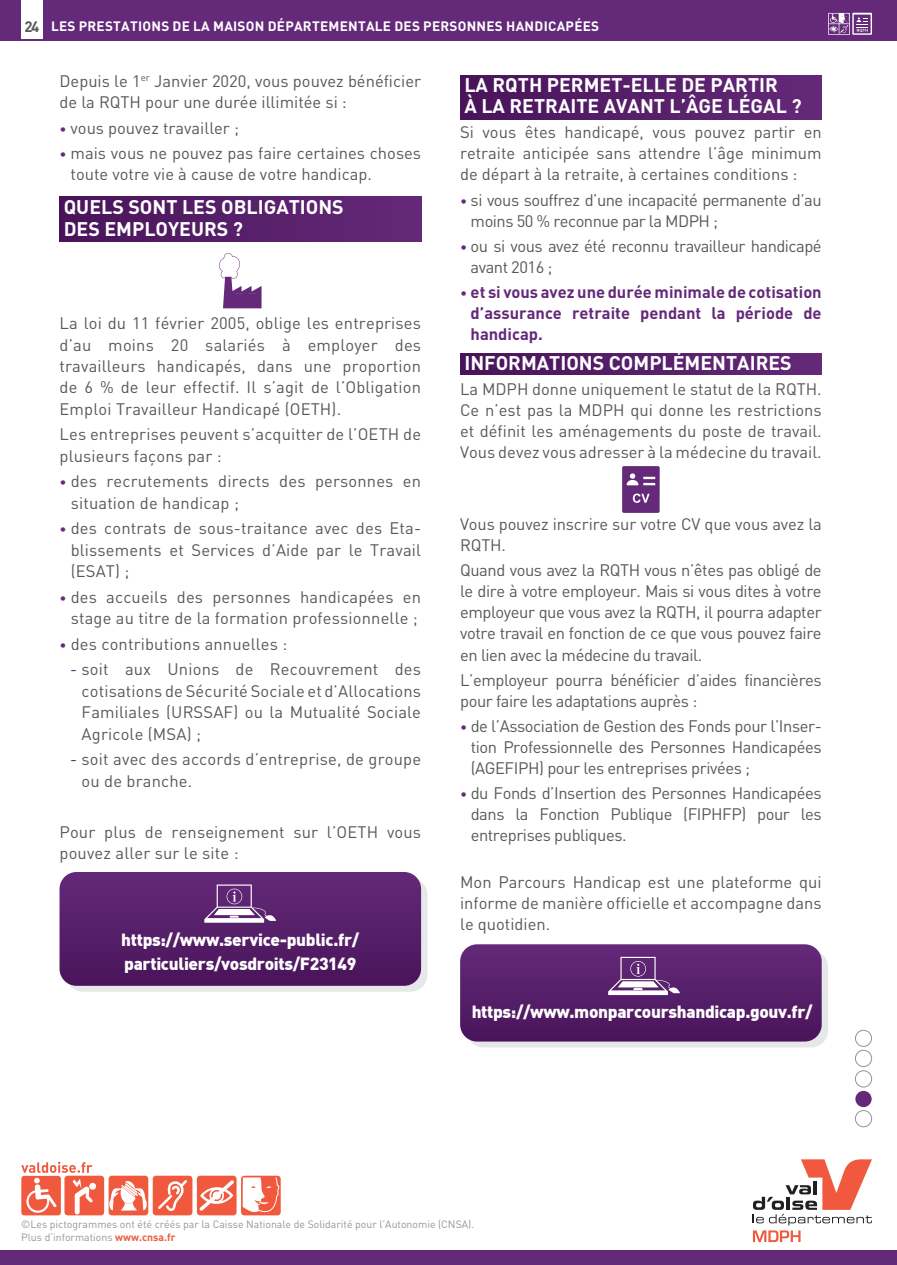
<style>
.page{position:relative;width:897px;height:1265px;background:#fff}
.page>*{position:absolute;margin:0;border:0;box-sizing:border-box;transform-origin:0 0}
.t1{font:700 19.5px/21.1px "DIN";color:#fff}
.t2{font:900 17.25px/24.3px "DIN";letter-spacing:-.02em;color:#fff}
.t3{font:16.5px/21px "DIN";color:#57585a;text-align:justify}
.t4{font:16.5px/21px "DIN";letter-spacing:-.03em;color:#57585a}
.t5{font:700 16.5px/21px "DIN";color:#642979;text-align:justify}
.t6{font:16.5px/21px "DIN";letter-spacing:-.025em;color:#57585a}
.t7{font:700 15px "DIN";color:#57585a}
.t8{font:700 13.5px "DIN";letter-spacing:.02em;color:#fff}
.t9{font:10.5px/12.6px "DIN";color:#939598}
.s1{font-size:13.5px;color:#642979}
.s2{color:#642979}
.s3{font-weight:400;font-size:13.5px}
.s4{font-weight:700;color:#f0593e}
</style>
<div class="page">
<div style="left:460px;top:75px;width:361px;height:45px;background:linear-gradient(to right,#49145a,#642979)"></div>
<div style="left:460px;top:353px;width:361px;height:21px;background:linear-gradient(to right,#49145a,#642979)"></div>
<div style="left:59px;top:197px;width:362px;height:44px;background:linear-gradient(to right,#49145a,#642979)"></div>
<div style="left:0;top:0;width:897px;height:41px;background:#642979"></div>
<svg style="left:219px;top:253px;width:42px;height:55px"></svg>
<div style="left:66px;top:878px;width:361px;height:113px;background:linear-gradient(to right,#e6e7e9,#e6e7e9);border-radius:17px"></div>
<svg style="left:59px;top:872px;width:362px;height:113px;background:#5b256d"></svg>
<div style="left:0;top:1250px;width:897px;height:14px;background:#642979"></div>
<div style="left:855px;top:1110px;width:17px;height:17px;border:1px solid #939598;border-radius:50%"></div>
<div style="left:855px;top:1049px;width:17px;height:18px;border:1px solid #939598;border-radius:50%"></div>
<div style="left:855px;top:1070px;width:17px;height:17px;border:1px solid #939598;border-radius:50%"></div>
<div style="left:855px;top:1090px;width:16px;height:17px;background:#642979;border-radius:50%"></div>
<div style="left:855px;top:1030px;width:17px;height:16px;border:1px solid #939598;border-radius:50%"></div>
<svg style="left:21px;top:1161px;width:260px;height:54px"></svg>
<svg style="left:753px;top:1159px;width:119px;height:83px"></svg>
<div style="left:466px;top:950px;width:362px;height:97px;background:linear-gradient(to right,#e6e7e9,#e6e7e9);border-radius:17px"></div>
<svg style="left:460px;top:944px;width:361px;height:97px;background:#5c266e"></svg>
<svg style="left:622px;top:466px;width:37px;height:47px;background:#764289"></svg>
<svg style="left:828px;top:13px;width:44px;height:22px"></svg>
<div style="left:21px;top:0;width:21px;height:38px;background:#fff"></div>
<p class="t7" style="left:24px;top:17px;width:16px">24</p>
<p class="t8" style="left:51px;top:17px;width:549px">LES PRESTATIONS DE LA MAISON DÉPARTEMENTALE DES PERSONNES HANDICAPÉES</p>
<p class="t3" style="left:59px;top:70px;width:363px">Depuis le 1<sup>er</sup> Janvier 2020, vous pouvez bénéficier de la RQTH pour une durée illimitée si :</p>
<p class="t3" style="left:59px;top:117px;width:181px"><span class="s1">•</span> vous pouvez travailler ;</p>
<p class="t3" style="left:71px;top:142px;width:352px;text-indent:-11px"><span class="s1">•</span> mais vous ne pouvez pas faire certaines choses toute votre vie à cause de votre handicap.</p>
<p class="t1" style="left:64px;top:196px;width:281px">QUELS SONT LES OBLIGATIONS<br>DES EMPLOYEURS ?</p>
<p class="t3" style="left:59px;top:312px;width:363px">La loi du 11 février 2005, oblige les entreprises d’au moins 20 salariés à employer des travailleurs handicapés, dans une proportion de 6 % de leur effectif. Il s’agit de l’Obligation Emploi Travailleur Handicapé (OETH).</p>
<p class="t3" style="left:59px;top:423px;width:363px">Les entreprises peuvent s’acquitter de l’OETH de plusieurs façons par :</p>
<p class="t3" style="left:71px;top:470px;width:352px;text-indent:-11px"><span class="s1">•</span> des recrutements directs des personnes en situation de handicap ;</p>
<p class="t3" style="left:71px;top:517px;width:352px;text-indent:-11px"><span class="s1">•</span> des contrats de sous-traitance avec des Eta&shy;blissements et Services d’Aide par le Travail (ESAT) ;</p>
<p class="t3" style="left:59px;top:586px;width:363px;text-align:center"><span class="s1">•</span> des accueils des personnes handicapées en stage au titre de la formation professionnelle ;</p>
<p class="t3" style="left:59px;top:633px;width:229px"><span class="s1">•</span> des contributions annuelles :</p>
<p class="t3" style="left:82px;top:658px;width:341px;text-indent:-11px"><span class="s2">-</span> soit aux Unions de Recouvrement des cotisations de Sécurité Sociale et d’Allocations Familiales (URSSAF) ou la Mutualité Sociale Agricole (MSA) ;</p>
<p class="t3" style="left:82px;top:748px;width:341px;text-indent:-11px"><span class="s2">-</span> soit avec des accords d’entreprise, de groupe ou de branche.</p>
<p class="t3" style="left:59px;top:821px;width:363px">Pour plus de renseignement sur l’OETH vous pouvez aller sur le site :</p>
<p class="t2" style="left:121px;top:926px;width:239px">https://www.service-public.fr/ particuliers/vosdroits/F23149</p>
<p class="t1" style="left:464px;top:74px;width:339px">LA RQTH PERMET-ELLE DE PARTIR<br>À LA RETRAITE AVANT L’ÂGE LÉGAL ?</p>
<p class="t3" style="left:460px;top:122px;width:363px">Si vous êtes handicapé, vous pouvez partir en retraite anticipée sans attendre l’âge minimum de départ à la retraite, à certaines conditions :</p>
<p class="t4" style="left:470px;top:189px;width:352px;text-indent:-11px"><span class="s1">•</span> si vous souffrez d’une incapacité permanente d’au moins 50 % reconnue par la MDPH ;</p>
<p class="t4" style="left:470px;top:235px;width:352px;text-indent:-11px"><span class="s1">•</span> ou si vous avez été reconnu travailleur handicapé avant 2016 ;</p>
<p class="t5" style="left:470px;top:281px;width:352px;text-indent:-11px"><span class="s3">•</span> et si vous avez une durée minimale de cotisation d’assurance retraite pendant la période de handicap.</p>
<p class="t1" style="left:464px;top:351px;width:329px">INFORMATIONS COMPLÉMENTAIRES</p>
<p class="t3" style="left:460px;top:378px;width:363px">La MDPH donne uniquement le statut de la RQTH.<br>Ce n’est pas la MDPH qui donne les restrictions et définit les aménagements du poste de travail.<br>Vous devez vous adresser à la médecine du travail.</p>
<p class="t3" style="left:460px;top:513px;width:363px">Vous pouvez inscrire sur votre CV que vous avez la<br>RQTH.</p>
<p class="t3" style="left:460px;top:559px;width:363px">Quand vous avez la RQTH vous n’êtes pas obligé de le dire à votre employeur. Mais si vous dites à votre employeur que vous avez la RQTH, il pourra adapter votre travail en fonction de ce que vous pouvez faire en lien avec la médecine du travail.</p>
<p class="t6" style="left:460px;top:669px;width:363px">L’employeur pourra bénéficier d’aides financières pour faire les adaptations auprès :</p>
<p class="t3" style="left:470px;top:715px;width:352px;text-indent:-11px"><span class="s1">•</span> de l’Association de Gestion des Fonds pour l’Inser&shy;tion Professionnelle des Personnes Handicapées (AGEFIPH) pour les entreprises privées ;</p>
<p class="t3" style="left:470px;top:782px;width:352px;text-indent:-11px"><span class="s1">•</span> du Fonds d’Insertion des Personnes Handicapées dans la Fonction Publique (FIPHFP) pour les entreprises publiques.</p>
<p class="t3" style="left:460px;top:871px;width:363px">Mon Parcours Handicap est une plateforme qui informe de manière officielle et accompagne dans le quotidien.</p>
<p class="t2" style="left:472px;top:998px;width:342px">https://www.monparcourshandicap.gouv.fr/</p>
<p class="t9" style="left:21px;top:1218px;width:454px">©Les pictogrammes ont été créés par la Caisse Nationale de Solidarité pour l’Autonomie (CNSA).<br>Plus d’informations <span class="s4">www.cnsa.fr</span></p>
</div>
